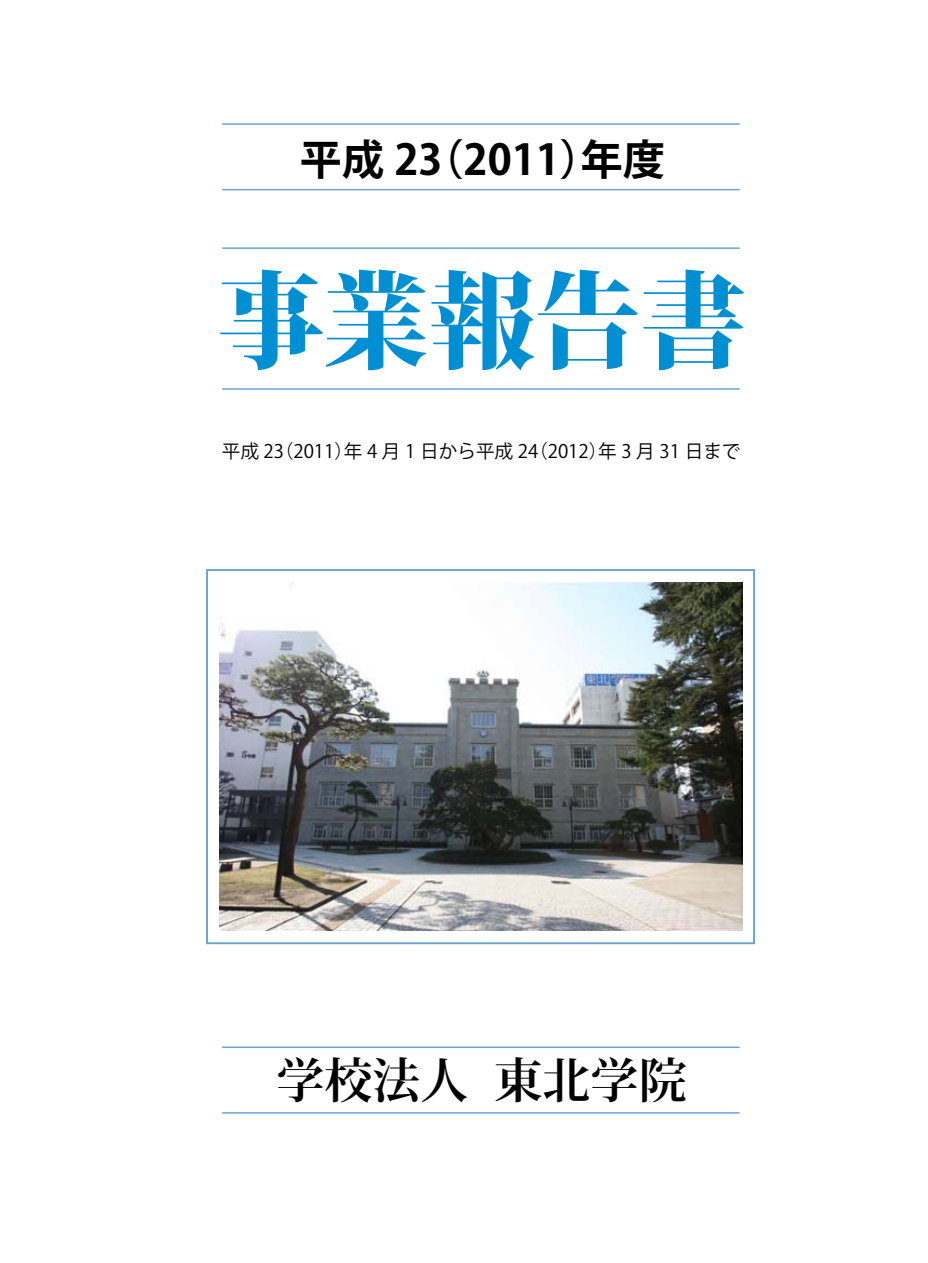
<style>
.page{position:relative;width:928px;height:1263px;background:#fff}
.page>*{position:absolute;margin:0;border:0;box-sizing:border-box;transform-origin:0 0}
.t1{font:800 105.75px "Koz Min Pro";color:#008fd3}
.t2{font:700 48px "Koz Min Pro";color:#000}
.t3{font:700 42px "Koz Go Pro";color:#000}
.t4{font:18.6px "Koz Go Pro";color:#000}
</style>
<div class="page">
<hr style="left:222px;top:247px;width:517px;height:2px;background:#69a2d8">
<hr style="left:222px;top:388px;width:517px;height:2px;background:#69a2d8">
<hr style="left:222px;top:123px;width:517px;height:2px;background:#69a2d8">
<hr style="left:222px;top:189px;width:517px;height:1px;background:#69a2d8">
<hr style="left:222px;top:1046px;width:517px;height:2px;background:#69a2d8">
<hr style="left:222px;top:1112px;width:517px;height:2px;background:#69a2d8">
<div style="left:206px;top:569px;width:548px;height:375px;border:2px solid #69a2d8"></div>
<img style="left:220px;top:583px;width:521px;height:347px">
<p class="t3" style="left:300px;top:132px;width:366px">平成 23（2011）年度</p>
<p class="t1" style="left:217px;top:242px;width:530px">事業報告書</p>
<p class="t4" style="left:222px;top:439px;width:520px">平成 23（2011）年 4 月 1 日から平成 24（2012）年 3 月 31 日まで</p>
<p class="t2" style="left:276px;top:1046px;width:411px">学校法人 東北学院</p>
</div>
